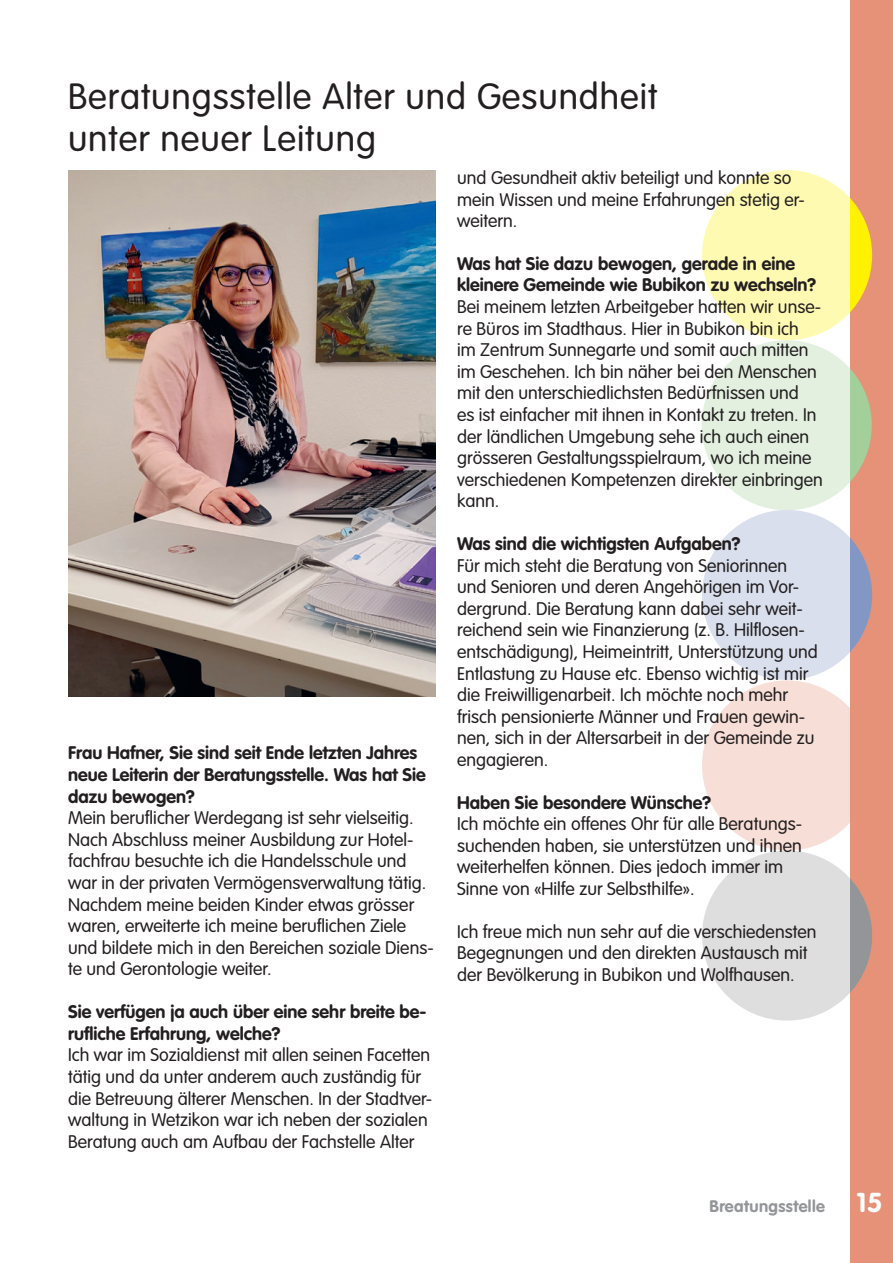
<style>
.page{position:relative;width:893px;height:1263px;background:#fff}
.page>*{position:absolute;margin:0;border:0;box-sizing:border-box;transform-origin:0 0}
.Haupttitel_24{font:300 36px/42px "VAG Rounded Std";letter-spacing:.025em;color:#231f20}
.LT_A{font:300 18px/21.6px "VAG Rounded Std";color:#231f20}
.LT_A-2{font:700 18px/21.6px "VAG Rounded Std";color:#231f20}
.t1{font:700 16.5px "VAG Rounded Std";letter-spacing:.025em;color:#939598}
.s1{font-size:27px;color:#fff}
</style>
<div class="page">
<div style="left:850px;top:0;width:43px;height:1263px;background:#e59279"></div>
<div style="left:702px;top:850px;width:170px;height:170px;background:#939598;border-radius:50%"></div>
<div style="left:702px;top:340px;width:170px;height:170px;background:#a3cf9a;border-radius:50%"></div>
<div style="left:702px;top:510px;width:170px;height:170px;background:#8397c5;border-radius:50%"></div>
<div style="left:702px;top:170px;width:170px;height:170px;background:#fff101;border-radius:50%"></div>
<svg style="left:701px;top:170px;width:149px;height:851px"></svg>
<img style="left:68px;top:170px;width:368px;height:526px">
<p class="Haupttitel_24" style="left:68px;top:76px;width:591px">Beratungsstelle Alter und Gesundheit unter neuer Leitung</p>
<p class="LT_A-2" style="left:68px;top:743px;width:359px">Frau Hafner, Sie sind seit Ende letzten Jahres neue Leiterin der Beratungsstelle. Was hat Sie dazu bewogen?</p>
<p class="LT_A" style="left:68px;top:808px;width:367px">Mein beruflicher Werdegang ist sehr vielseitig.<br>Nach Abschluss meiner Ausbildung zur Hotel&shy;fachfrau besuchte ich die Handelsschule und war in der privaten Vermögensverwaltung tätig.<br>Nachdem meine beiden Kinder etwas grösser waren, erweiterte ich meine beruflichen Ziele und bildete mich in den Bereichen soziale Diens&shy;te und Gerontologie weiter.</p>
<p class="LT_A-2" style="left:68px;top:1002px;width:360px">Sie verfügen ja auch über eine sehr breite be&shy;rufliche Erfahrung, welche?</p>
<p class="LT_A" style="left:68px;top:1045px;width:365px">Ich war im Sozialdienst mit allen seinen Facetten tätig und da unter anderem auch zuständig für die Betreuung älterer Menschen. In der Stadtver&shy;waltung in Wetzikon war ich neben der sozialen Beratung auch am Aufbau der Fachstelle Alter</p>
<p class="LT_A" style="left:457px;top:167px;width:349px">und Gesundheit aktiv beteiligt und konnte so mein Wissen und meine Erfahrungen stetig er&shy;weitern.</p>
<p class="LT_A-2" style="left:457px;top:253px;width:361px">Was hat Sie dazu bewogen, gerade in eine kleinere Gemeinde wie Bubikon zu wechseln?</p>
<p class="LT_A" style="left:457px;top:296px;width:367px">Bei meinem letzten Arbeitgeber hatten wir unse&shy;re Büros im Stadthaus. Hier in Bubikon bin ich<br>im Zentrum Sunnegarte und somit auch mitten im Geschehen. Ich bin näher bei den Menschen mit den unterschiedlichsten Bedürfnissen und<br>es ist einfacher mit ihnen in Kontakt zu treten. In der ländlichen Umgebung sehe ich auch einen grösseren Gestaltungsspielraum, wo ich meine verschiedenen Kompetenzen direkter einbringen kann.</p>
<p class="LT_A-2" style="left:457px;top:533px;width:285px">Was sind die wichtigsten Aufgaben?</p>
<p class="LT_A" style="left:457px;top:555px;width:362px">Für mich steht die Beratung von Seniorinnen und Senioren und deren Angehörigen im Vor&shy;dergrund. Die Beratung kann dabei sehr weit&shy;reichend sein wie Finanzierung (z. B. Hilflosen&shy;entschädigung), Heimeintritt, Unterstützung und Entlastung zu Hause etc. Ebenso wichtig ist mir die Freiwilligenarbeit. Ich möchte noch mehr frisch pensionierte Männer und Frauen gewin&shy;nen, sich in der Altersarbeit in der Gemeinde zu engagieren.</p>
<p class="LT_A-2" style="left:457px;top:792px;width:256px">Haben Sie besondere Wünsche?</p>
<p class="LT_A" style="left:457px;top:814px;width:346px">Ich möchte ein offenes Ohr für alle Beratungs&shy;suchenden haben, sie unterstützen und ihnen weiterhelfen können. Dies jedoch immer im Sinne von «Hilfe zur Selbsthilfe».</p>
<p class="LT_A" style="left:457px;top:921px;width:361px">Ich freue mich nun sehr auf die verschiedensten<br>Begegnungen und den direkten Austausch mit der Bevölkerung in Bubikon und Wolfhausen.</p>
<p class="t1" style="left:709px;top:1196px;width:175px">Breatungsstelle <span class="s1">15</span></p>
</div>
